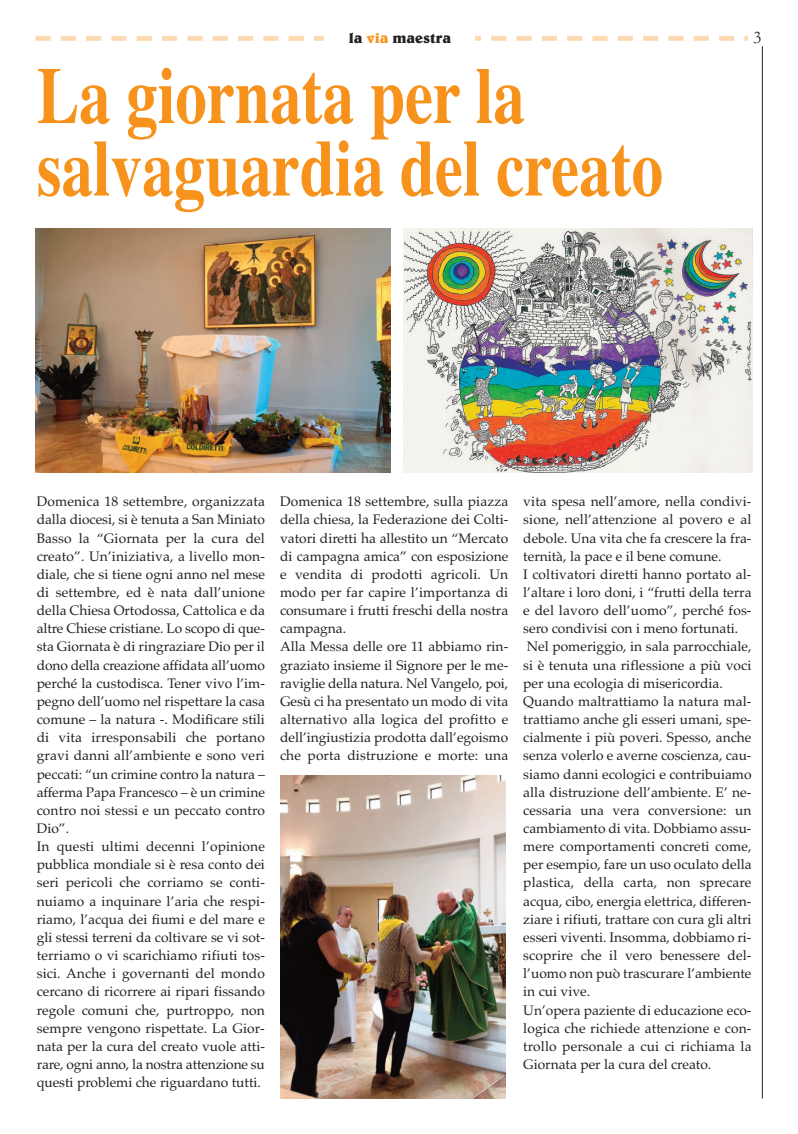
<style>
.page{position:relative;width:798px;height:1134px;background:#fff}
.page>*{position:absolute;margin:0;border:0;box-sizing:border-box;transform-origin:0 0}
.t1{font:700 80px/72.5px "Times";color:#f7931d;scale:.79 1}
.t2{font:17.75px "Garamond";color:#231f20}
.t3{font:700 15px "Belwe";color:#231f20}
.t4{font:13.75px/18.1px "Palatino";color:#231f20}
.s1{color:#f7931d}
</style>
<div class="page">
<hr style="left:761px;top:46px;width:1px;height:1052px;background:#231f20">
<svg style="left:60px;top:36px;width:675px;height:5px"></svg>
<div style="left:35px;top:36px;width:16px;height:5px;background:#fedab3"></div>
<div style="left:744px;top:36px;width:15px;height:5px;background:#fedab3"></div>
<div style="left:325px;top:31px;width:149px;height:19px;background:#fff"></div>
<div style="left:747px;top:30px;width:15px;height:14px;background:#fff"></div>
<img style="left:280px;top:775px;width:225px;height:323px">
<img style="left:36px;top:228px;width:354px;height:244px">
<img style="left:403px;top:228px;width:349px;height:244px">
<p class="t3" style="left:348px;top:33px;width:104px">la <span class="s1">via</span> maestra</p>
<p class="t2" style="left:753px;top:27px;width:10px">3</p>
<h1 class="t1" style="left:37px;top:68px;width:794px">La giornata per la salvaguardia del creato</h1>
<p class="t4" style="left:37px;top:494px;width:230px">Domenica 18 settembre, organizzata dalla diocesi, si è tenuta a San Miniato Basso la “Giornata per la cura del creato”. Un’iniziativa, a livello mon&shy;diale, che si tiene ogni anno nel mese di settembre, ed è nata dall’unione della Chiesa Ortodossa, Cattolica e da altre Chiese cristiane. Lo scopo di que&shy;sta Giornata è di ringraziare Dio per il dono della creazione affidata all’uomo perché la custodisca. Tener vivo l’im&shy;pegno dell’uomo nel rispettare la casa comune – la natura -. Modificare stili di vita irresponsabili che portano gravi danni all’ambiente e sono veri peccati: “un crimine contro la natura – afferma Papa Francesco – è un crimine contro noi stessi e un peccato contro Dio”.<br>In questi ultimi decenni l’opinione pubblica mondiale si è resa conto dei seri pericoli che corriamo se conti&shy;nuiamo a inquinare l’aria che respi&shy;riamo, l’acqua dei fiumi e del mare e gli stessi terreni da coltivare se vi sot&shy;terriamo o vi scarichiamo rifiuti tos&shy;sici. Anche i governanti del mondo cercano di ricorrere ai ripari fissando regole comuni che, purtroppo, non sempre vengono rispettate. La Gior&shy;nata per la cura del creato vuole atti&shy;rare, ogni anno, la nostra attenzione su questi problemi che riguardano tutti.</p>
<p class="t4" style="left:280px;top:494px;width:230px">Domenica 18 settembre, sulla piazza della chiesa, la Federazione dei Colti&shy;vatori diretti ha allestito un “Mercato di campagna amica” con esposizione e vendita di prodotti agricoli. Un modo per far capire l’importanza di consumare i frutti freschi della nostra campagna.<br>Alla Messa delle ore 11 abbiamo rin&shy;graziato insieme il Signore per le me&shy;raviglie della natura. Nel Vangelo, poi, Gesù ci ha presentato un modo di vita alternativo alla logica del profitto e dell’ingiustizia prodotta dall’egoismo che porta distruzione e morte: una</p>
<p class="t4" style="left:523px;top:494px;width:230px">vita spesa nell’amore, nella condivi&shy;sione, nell’attenzione al povero e al debole. Una vita che fa crescere la fra&shy;ternità, la pace e il bene comune.<br>I coltivatori diretti hanno portato al&shy;l’altare i loro doni, i “frutti della terra e del lavoro dell’uomo”, perché fos&shy;sero condivisi con i meno fortunati.<br>Nel pomeriggio, in sala parrocchiale, si è tenuta una riflessione a più voci per una ecologia di misericordia.<br>Quando maltrattiamo la natura mal&shy;trattiamo anche gli esseri umani, spe&shy;cialmente i più poveri. Spesso, anche senza volerlo e averne coscienza, cau&shy;siamo danni ecologici e contribuiamo alla distruzione dell’ambiente. E’ ne&shy;cessaria una vera conversione: un cambiamento di vita. Dobbiamo assu&shy;mere comportamenti concreti come, per esempio, fare un uso oculato della plastica, della carta, non sprecare acqua, cibo, energia elettrica, differen&shy;ziare i rifiuti, trattare con cura gli altri esseri viventi. Insomma, dobbiamo ri&shy;scoprire che il vero benessere del&shy;l’uomo non può trascurare l’ambiente in cui vive.<br>Un’opera paziente di educazione eco&shy;logica che richiede attenzione e con&shy;trollo personale a cui ci richiama la Giornata per la cura del creato.</p>
</div>
